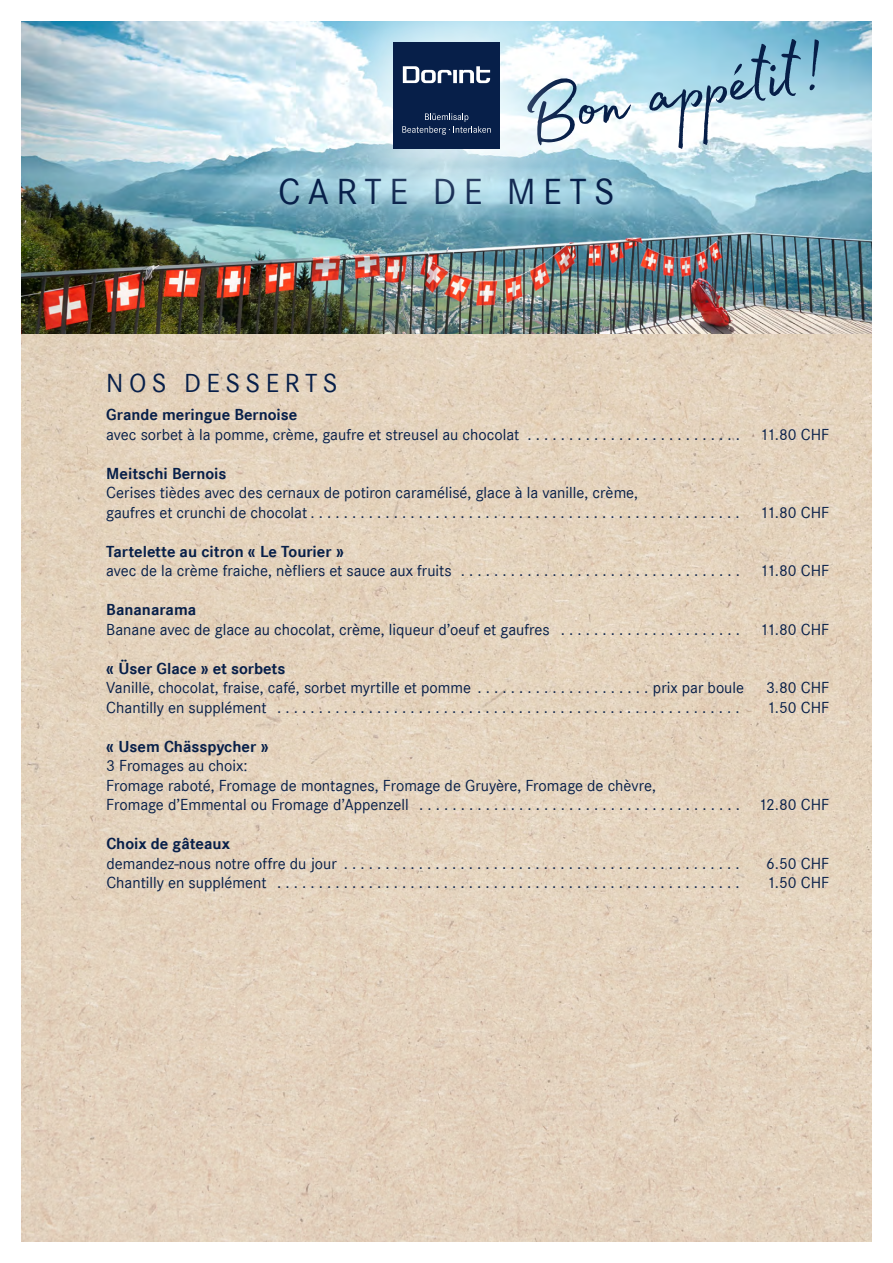
<style>
.page{position:relative;width:893px;height:1263px;background:#fff}
.page>*{position:absolute;margin:0;border:0;box-sizing:border-box;transform-origin:0 0}
.t1{font:94.5px "Madelyn Fill";color:#071f49}
.t2{font:37.5px "Corporate S";letter-spacing:.2em;color:#071f49}
.t3{font:27px "Corporate S";letter-spacing:.2em;color:#071f49}
.t4{font:16.5px/19.5px "Corporate S";color:#071f49}
.t5{font:700 16.5px "Corporate S";color:#071f49}
</style>
<div class="page">
<img style="left:21px;top:334px;width:851px;height:908px">
<img style="left:21px;top:21px;width:851px;height:313px">
<div style="left:224px;top:119px;width:445px;height:143px;background:#fff;opacity:.75"></div>
<div style="left:313px;top:0;width:267px;height:229px;background:#fff;opacity:.5"></div>
<div style="left:393px;top:43px;width:107px;height:106px;background:#071f49"></div>
<svg style="left:459px;top:66px;width:31px;height:17px"></svg>
<svg style="left:453px;top:70px;width:4px;height:13px"></svg>
<svg style="left:403px;top:66px;width:49px;height:17px"></svg>
<svg style="left:402px;top:113px;width:89px;height:22px"></svg>
<h1 class="t1" style="left:511px;top:44px;width:306px;rotate:-9deg">Bon appétit!</h1>
<h2 class="t2" style="left:278px;top:170px;width:338px">CARTE DE METS</h2>
<h3 class="t3" style="left:106px;top:368px;width:233px">NOS DESSERTS</h3>
<p class="t5" style="left:106px;top:405px;width:193px">Grande meringue Bernoise</p>
<p class="t4" style="left:106px;top:425px;width:724px">avec sorbet à la pomme, crème, gaufre et streusel au chocolat . . . . . . . . . . . . . . . . . . . . . . . . . . 11.80 CHF</p>
<p class="t5" style="left:106px;top:464px;width:122px">Meitschi Bernois</p>
<p class="t4" style="left:106px;top:483px;width:724px">Cerises tièdes avec des cernaux de potiron caramélisé, glace à la vanille, crème,<br>gaufres et crunchi de chocolat . . . . . . . . . . . . . . . . . . . . . . . . . . . . . . . . . . . . . . . . . . . . . . . . . . . . 11.80 CHF</p>
<p class="t5" style="left:106px;top:542px;width:239px">Tartelette au citron « Le Tourier »</p>
<p class="t4" style="left:106px;top:561px;width:724px">avec de la crème fraiche, nèfliers et sauce aux fruits . . . . . . . . . . . . . . . . . . . . . . . . . . . . . . . . . . 11.80 CHF</p>
<p class="t5" style="left:106px;top:600px;width:91px">Bananarama</p>
<p class="t4" style="left:106px;top:620px;width:724px">Banane avec de glace au chocolat, crème, liqueur d’oeuf et gaufres . . . . . . . . . . . . . . . . . . . . . . 11.80 CHF</p>
<p class="t5" style="left:106px;top:659px;width:181px">« Üser Glace » et sorbets</p>
<p class="t4" style="left:106px;top:678px;width:639px">Vanille, chocolat, fraise, café, sorbet myrtille et pomme . . . . . . . . . . . . . . . . . . . . . prix par boule</p>
<p class="t4" style="left:766px;top:678px;width:65px">3.80 CHF</p>
<p class="t4" style="left:106px;top:698px;width:635px">Chantilly en supplément . . . . . . . . . . . . . . . . . . . . . . . . . . . . . . . . . . . . . . . . . . . . . . . . . . . . . . . .</p>
<p class="t4" style="left:767px;top:698px;width:64px">1.50 CHF</p>
<p class="t5" style="left:106px;top:737px;width:164px">« Usem Chässpycher »</p>
<p class="t4" style="left:106px;top:756px;width:724px">3 Fromages au choix:<br>Fromage raboté, Fromage de montagnes, Fromage de Gruyère, Fromage de chèvre,<br>Fromage d’Emmental ou Fromage d’Appenzell . . . . . . . . . . . . . . . . . . . . . . . . . . . . . . . . . . . . . . . 12.80 CHF</p>
<p class="t5" style="left:106px;top:834px;width:125px">Choix de gâteaux</p>
<p class="t4" style="left:106px;top:854px;width:635px">demandez-nous notre offre du jour . . . . . . . . . . . . . . . . . . . . . . . . . . . . . . . . . . . . . . . . . . . . . . . .</p>
<p class="t4" style="left:766px;top:854px;width:65px">6.50 CHF</p>
<p class="t4" style="left:106px;top:873px;width:635px">Chantilly en supplément . . . . . . . . . . . . . . . . . . . . . . . . . . . . . . . . . . . . . . . . . . . . . . . . . . . . . . . .</p>
<p class="t4" style="left:767px;top:873px;width:64px">1.50 CHF</p>
</div>
